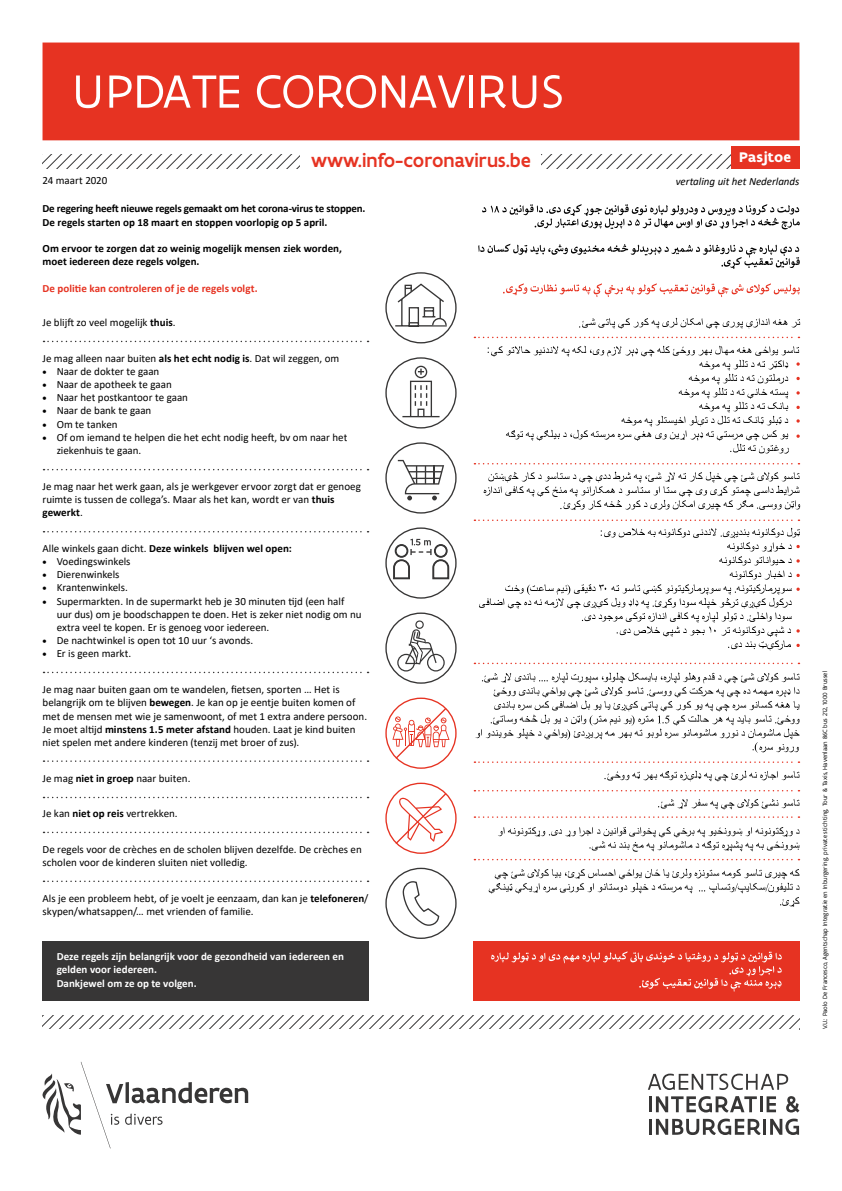
<style>
.page{position:relative;width:842px;height:1191px;background:#fff}
.page>*{position:absolute;margin:0;border:0;box-sizing:border-box;transform-origin:0 0}
.t1{font:50px "Flanders Art Sans";color:#fff}
.t2{font:500 20px "Flanders Art Sans";color:#e63322}
.t3{font:700 15px "Flanders Art Sans";color:#fff}
.t4{font:11px/13.2px "Calibri";color:#000}
.t5{font:700 11px/13.2px "Calibri";color:#000}
.t6{font:700 11px/13.2px "Calibri";color:#fff}
.t7{font:700 11px "Calibri";letter-spacing:.005em;color:#e63322}
.t8{font:italic 11px "Calibri";letter-spacing:-.005em;color:#000}
.t9{font:6.5px "Flanders Art Sans";color:#000}
.s1{font-weight:700}
.s2{font-family:"Flanders Art Sans"}
.s3{font-weight:400}
</style>
<div class="page">
<svg style="left:43px;top:154px;width:688px;height:15px"></svg>
<div style="left:300px;top:152px;width:241px;height:20px;background:#fff"></div>
<div style="left:43px;top:43px;width:756px;height:97px;background:#e63322"></div>
<svg style="left:43px;top:1015px;width:756px;height:14px"></svg>
<svg style="left:42px;top:1062px;width:206px;height:86px"></svg>
<svg style="left:648px;top:1073px;width:140px;height:17px"></svg>
<hr style="left:649px;top:1096px;width:3px;height:16px;background:#373636">
<svg style="left:656px;top:1096px;width:120px;height:16px"></svg>
<svg style="left:786px;top:1096px;width:13px;height:16px"></svg>
<hr style="left:649px;top:1118px;width:3px;height:16px;background:#373636">
<svg style="left:656px;top:1118px;width:105px;height:17px"></svg>
<hr style="left:763px;top:1118px;width:3px;height:16px;background:#373636">
<svg style="left:770px;top:1118px;width:29px;height:17px"></svg>
<div style="left:385px;top:272px;width:72px;height:71px;border:1px solid #373636;border-radius:50%"></div>
<div style="left:385px;top:357px;width:72px;height:71px;border:1px solid #373636;border-radius:50%"></div>
<div style="left:385px;top:442px;width:72px;height:71px;border:1px solid #373636;border-radius:50%"></div>
<div style="left:385px;top:527px;width:72px;height:71px;border:1px solid #373636;border-radius:50%"></div>
<div style="left:385px;top:612px;width:72px;height:71px;border:1px solid #373636;border-radius:50%"></div>
<div style="left:385px;top:867px;width:72px;height:72px;border:1px solid #373636;border-radius:50%"></div>
<div style="left:43px;top:941px;width:326px;height:60px;background:#373636"></div>
<svg style="left:474px;top:337px;width:325px;height:1px"></svg>
<svg style="left:474px;top:463px;width:325px;height:1px"></svg>
<svg style="left:474px;top:519px;width:325px;height:2px"></svg>
<svg style="left:474px;top:662px;width:325px;height:2px"></svg>
<svg style="left:474px;top:761px;width:325px;height:2px"></svg>
<svg style="left:474px;top:790px;width:325px;height:1px"></svg>
<svg style="left:474px;top:816px;width:325px;height:2px"></svg>
<svg style="left:474px;top:859px;width:325px;height:1px"></svg>
<div style="left:731px;top:146px;width:68px;height:23px;background:#e63322"></div>
<svg style="left:394px;top:283px;width:54px;height:44px"></svg>
<svg style="left:398px;top:460px;width:46px;height:40px"></svg>
<hr style="left:402px;top:416px;width:38px;height:1px;background:#373636">
<svg style="left:410px;top:366px;width:22px;height:50px"></svg>
<div style="left:385px;top:697px;width:72px;height:72px;border:1px solid #e63322;border-radius:50%"></div>
<svg style="left:392px;top:706px;width:58px;height:54px"></svg>
<div style="left:385px;top:782px;width:72px;height:72px;border:1px solid #e63322;border-radius:50%"></div>
<svg style="left:394px;top:791px;width:54px;height:54px"></svg>
<svg style="left:397px;top:620px;width:48px;height:51px"></svg>
<svg style="left:403px;top:881px;width:37px;height:45px"></svg>
<svg style="left:44px;top:341px;width:325px;height:1px"></svg>
<svg style="left:44px;top:469px;width:325px;height:1px"></svg>
<svg style="left:44px;top:531px;width:325px;height:1px"></svg>
<svg style="left:44px;top:671px;width:325px;height:2px"></svg>
<svg style="left:44px;top:760px;width:325px;height:2px"></svg>
<svg style="left:44px;top:796px;width:325px;height:2px"></svg>
<svg style="left:44px;top:831px;width:325px;height:2px"></svg>
<svg style="left:44px;top:880px;width:325px;height:2px"></svg>
<svg style="left:393px;top:539px;width:56px;height:40px"></svg>
<svg style="left:482px;top:204px;width:318px;height:25px"></svg>
<svg style="left:478px;top:244px;width:322px;height:25px"></svg>
<svg style="left:503px;top:283px;width:297px;height:14px"></svg>
<svg style="left:473px;top:941px;width:326px;height:60px;background:#e73d2d"></svg>
<svg style="left:579px;top:317px;width:221px;height:12px"></svg>
<svg style="left:498px;top:827px;width:301px;height:24px"></svg>
<svg style="left:488px;top:345px;width:312px;height:108px"></svg>
<svg style="left:484px;top:471px;width:316px;height:39px"></svg>
<svg style="left:479px;top:527px;width:321px;height:123px"></svg>
<svg style="left:475px;top:672px;width:324px;height:80px"></svg>
<svg style="left:658px;top:799px;width:141px;height:10px"></svg>
<svg style="left:604px;top:770px;width:195px;height:11px"></svg>
<svg style="left:489px;top:868px;width:310px;height:38px"></svg>
<h1 class="t1" style="left:71px;top:61px;width:494px">UPDATE CORONAVIRUS</h1>
<h2 class="t2" style="left:311px;top:148px;width:221px">www.info-coronavirus.be</h2>
<h3 class="t3" style="left:739px;top:148px;width:53px">Pasjtoe</h3>
<p class="t4" style="left:43px;top:173px;width:66px">24 maart 2020</p>
<p class="t8" style="left:676px;top:174px;width:125px">vertaling uit het Nederlands</p>
<p class="t5" style="left:43px;top:202px;width:324px">De regering heeft nieuwe regels gemaakt om het corona-virus te stoppen.<br>De regels starten op 18 maart en stoppen voorlopig op 5 april.</p>
<p class="t5" style="left:43px;top:242px;width:301px">Om ervoor te zorgen dat zo weinig mogelijk mensen ziek worden, moet iedereen deze regels volgen.</p>
<p class="t7" style="left:43px;top:280px;width:217px">De politie kan controleren of je de regels volgt.</p>
<p class="t4" style="left:43px;top:315px;width:135px">Je blijft zo veel mogelijk <span class="s1">thuis</span>.</p>
<p class="t4" style="left:43px;top:351px;width:298px">Je mag alleen naar buiten <span class="s1">als het echt nodig is</span>. Dat wil zeggen, om</p>
<p class="t4" style="left:43px;top:364px;width:118px"><span class="s2">•</span> Naar de dokter te gaan</p>
<p class="t4" style="left:43px;top:377px;width:131px"><span class="s2">•</span> Naar de apotheek te gaan</p>
<p class="t4" style="left:43px;top:390px;width:147px"><span class="s2">•</span> Naar het postkantoor te gaan</p>
<p class="t4" style="left:43px;top:404px;width:110px"><span class="s2">•</span> Naar de bank te gaan</p>
<p class="t4" style="left:43px;top:417px;width:77px"><span class="s2">•</span> Om te tanken</p>
<p class="t4" style="left:57px;top:430px;width:292px;text-indent:-14px"><span class="s2">•</span> Of om iemand te helpen die het echt nodig heeft, bv om naar het ziekenhuis te gaan.</p>
<p class="t4" style="left:43px;top:479px;width:320px">Je mag naar het werk gaan, als je werkgever ervoor zorgt dat er genoeg ruimte is tussen de collega’s. Maar als het kan, wordt er van <span class="s1">thuis gewerkt</span>.</p>
<p class="t5" style="left:43px;top:541px;width:251px"><span class="s3">Alle winkels gaan dicht.</span> Deze winkels blijven wel open:</p>
<p class="t4" style="left:43px;top:554px;width:90px"><span class="s2">•</span> Voedingswinkels</p>
<p class="t4" style="left:43px;top:567px;width:78px"><span class="s2">•</span> Dierenwinkels</p>
<p class="t4" style="left:43px;top:581px;width:87px"><span class="s2">•</span> Krantenwinkels.</p>
<p class="t4" style="left:57px;top:594px;width:306px;text-indent:-14px"><span class="s2">•</span> Supermarkten. In de supermarkt heb je 30 minuten tijd (een half uur dus) om je boodschappen te doen. Het is zeker niet nodig om nu extra veel te kopen. Er is genoeg voor iedereen.</p>
<p class="t4" style="left:43px;top:633px;width:212px"><span class="s2">•</span> De nachtwinkel is open tot 10 uur ‘s avonds.</p>
<p class="t4" style="left:43px;top:647px;width:90px"><span class="s2">•</span> Er is geen markt.</p>
<p class="t4" style="left:43px;top:682px;width:326px">Je mag naar buiten gaan om te wandelen, fietsen, sporten … Het is belangrijk om te blijven <span class="s1">bewegen</span>. Je kan op je eentje buiten komen of met de mensen met wie je samenwoont, of met 1 extra andere persoon.<br>Je moet altijd <span class="s1">minstens 1.5 meter afstand</span> houden. Laat je kind buiten niet spelen met andere kinderen (tenzij met broer of zus).</p>
<p class="t4" style="left:43px;top:771px;width:149px">Je mag <span class="s1">niet in groep</span> naar buiten.</p>
<p class="t4" style="left:43px;top:807px;width:137px">Je kan <span class="s1">niet op reis</span> vertrekken.</p>
<p class="t4" style="left:43px;top:842px;width:321px">De regels voor de crèches en de scholen blijven dezelfde. De crèches en scholen voor de kinderen sluiten niet volledig.</p>
<p class="t4" style="left:43px;top:891px;width:327px">Als je een probleem hebt, of je voelt je eenzaam, dan kan je <span class="s1">telefoneren</span>/ skypen/whatsappen/… met vrienden of familie.</p>
<p class="t6" style="left:57px;top:950px;width:289px">Deze regels zijn belangrijk voor de gezondheid van iedereen en gelden voor iedereen.<br>Dankjewel om ze op te volgen.</p>
<p class="t9" style="left:821px;top:1029px;width:360px;rotate:-90deg">V.U.: Paolo De Francesco, Agentschap Integratie en Inburgering, private stichting, Tour &amp; Taxis, Havenlaan 86C bus 212, 1000 Brussel</p>
</div>
